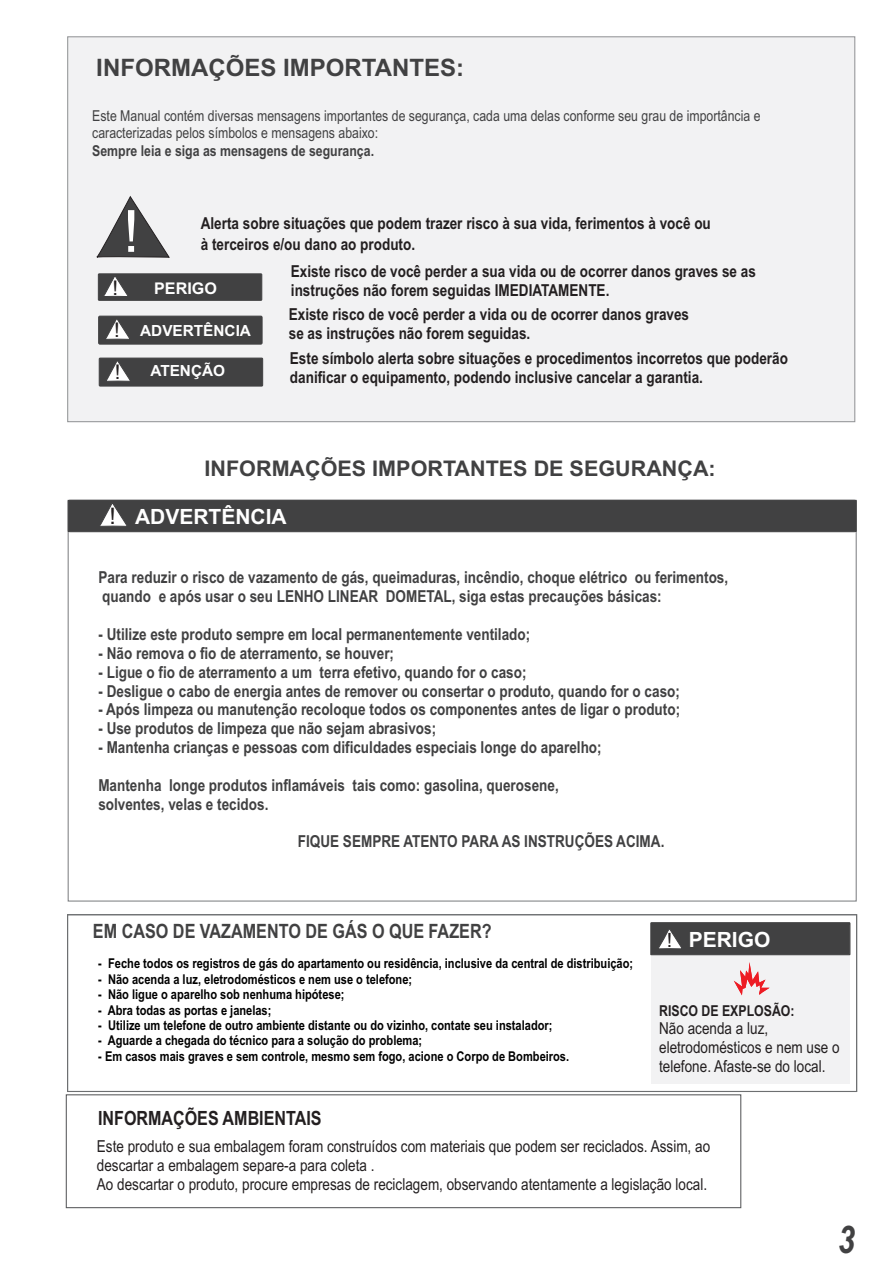
<style>
.page{position:relative;width:893px;height:1262px;background:#fff}
.page>*{position:absolute;margin:0;border:0;box-sizing:border-box;transform-origin:0 0}
.t1{font:58.2px "Arial";color:#fff}
.t2{font:italic 700 38.25px "Arial Narrow";color:#414142}
.t3{font:700 24px "Arial";color:#414142}
.t4{font:22.8px "Arial";color:#231f20}
.t5{font:700 21.6px "Arial";color:#414142}
.t6{font:700 21px "Arial";color:#fff}
.t7{font:20.25px "Arial";color:#231f20}
.t8{font:700 19.65px "Arial Narrow";color:#414142}
.t9{font:700 19.65px "Arial Narrow";color:#231f20}
.t10{font:700 16.5px/18.9px "Arial Narrow";color:#414142}
.t11{font:700 16.5px/20.7px "Arial Narrow";color:#231f20}
.t12{font:16.5px/18.8px "Arial Narrow";color:#231f20}
.t13{font:700 16.05px "Arial";color:#fff}
.t14{font:700 15.3px "Arial";color:#fff}
.t15{font:15.3px "Arial";color:#fff}
.t16{font:700 15.15px "Arial";color:#fff}
.t17{font:15px/17px "Arial Narrow";color:#414142}
.t18{font:700 15px "Arial Narrow";color:#414142}
.t19{font:700 15px "Arial Narrow";color:#231f20}
.t20{font:14.85px "Arial";color:#fff}
.t21{font:700 13.5px "Arial Narrow";color:#000}
.t22{font:700 13.5px "Arial";color:#fff}
.s1{font-size:20.25px;color:#231f20}
.s2{font-weight:400;font-size:20.25px;color:#231f20}
.s3{font-weight:400;font-size:19.65px;color:#231f20}
</style>
<div class="page">
<svg style="left:67px;top:499px;width:790px;height:403px"></svg>
<div style="left:66px;top:1094px;width:675px;height:114px;border:1px solid #58595b"></div>
<div style="left:67px;top:36px;width:788px;height:387px;background:#f2f2f3"></div>
<svg style="left:96px;top:197px;width:73px;height:61px"></svg>
<div style="left:98px;top:274px;width:164px;height:26px;background:#414142;border:1px solid #414142"></div>
<svg style="left:103px;top:275px;width:26px;height:21px"></svg>
<div style="left:98px;top:316px;width:164px;height:28px;background:#414142;border:1px solid #414142"></div>
<svg style="left:106px;top:319px;width:23px;height:21px"></svg>
<div style="left:99px;top:358px;width:164px;height:28px;background:#414142;border:1px solid #414142"></div>
<svg style="left:107px;top:361px;width:23px;height:21px"></svg>
<div style="left:67px;top:914px;width:790px;height:178px;border:1px solid #6d6f71"></div>
<div style="left:651px;top:925px;width:198px;height:158px;background:#f2f2f3"></div>
<div style="left:650px;top:922px;width:199px;height:33px;background:#414142;border:1px solid #414142"></div>
<svg style="left:659px;top:929px;width:22px;height:20px"></svg>
<div style="left:68px;top:500px;width:788px;height:32px;background:#414142"></div>
<svg style="left:734px;top:962px;width:35px;height:33px"></svg>
<h3 class="t3" style="left:93px;top:58px;width:369px">INFORMAÇÕES IMPORTANTES:</h3>
<h3 class="t3" style="left:96px;top:58px;width:369px">INFORMAÇÕES IMPORTANTES:</h3>
<p class="t17" style="left:92px;top:109px;width:669px">Este Manual contém diversas mensagens importantes de segurança, cada uma delas conforme seu grau de importância e caracterizadas pelos símbolos e mensagens abaixo:</p>
<p class="t18" style="left:92px;top:145px;width:283px">Sempre leia e siga as mensagens de segurança.</p>
<p class="t17" style="left:92px;top:109px;width:287px">caracterizadas pelos símbolos e mensagens abaixo.</p>
<p class="t18" style="left:92px;top:128px;width:283px">Sempre leia e siga a mensagens de s gurança.</p>
<h1 class="t1" style="left:123px;top:209px;width:18px">!</h1>
<p class="t11" style="left:201px;top:214px;width:511px">Alerta sobre situações que podem trazer risco à sua vida, ferimentos à você ou à terceiros e/ou dano ao produto.</p>
<p class="t15" style="left:112px;top:282px;width:135px"><span class="s1">!</span> ADVERTÊNCIA</p>
<p class="t11" style="left:201px;top:214px;width:597px">Este símbolo alerta sobre situações que podem trazer risco à sua vida, ferimentos a você ou a</p>
<p class="t13" style="left:157px;top:281px;width:64px">PERIGO</p>
<p class="t11" style="left:610px;top:305px;width:100px">e danos graves</p>
<p class="t11" style="left:291px;top:263px;width:466px;line-height:18.9px">Existe risco de você perder a sua vida ou de ocorrer danos graves se as instruções não forem seguidas IMEDIATAMENTE.</p>
<p class="t11" style="left:289px;top:305px;width:402px">Existe risco de você perder a vida ou de ocorrer danos graves</p>
<p class="t13" style="left:154px;top:282px;width:64px">PERIGO</p>
<p class="t14" style="left:114px;top:324px;width:138px"><span class="s2">!</span> ADVERTÊNCIA</p>
<p class="t11" style="left:289px;top:324px;width:243px">se as instruções não forem seguidas.</p>
<p class="t22" style="left:146px;top:325px;width:99px">ADVERTÊNCIA</p>
<p class="t14" style="left:150px;top:365px;width:76px">ATENÇÃO</p>
<p class="t11" style="left:290px;top:350px;width:499px;line-height:18.9px">Este símbolo alerta sobre situações e procedimentos incorretos que poderão danificar o equipamento, podendo inclusive cancelar a garantia.</p>
<p class="t7" style="left:115px;top:365px;width:7px">!</p>
<p class="t22" style="left:146px;top:367px;width:99px">ADVERTÊNCIA</p>
<h3 class="t4" style="left:109px;top:507px;width:8px">!</h3>
<h3 class="t5" style="left:204px;top:460px;width:512px">INFORMAÇÕES IMPORTANTES DE SEGURANÇA:</h3>
<p class="t6" style="left:135px;top:508px;width:153px">ADVERTÊNCIA</p>
<p class="t16" style="left:145px;top:510px;width:111px">ADVERTÊNCIA</p>
<p class="t10" style="left:98px;top:569px;width:631px">Para reduzir o risco de vazamento de gás, queimaduras, incêndio, choque elétrico ou ferimentos, quando e após usar o seu LENHO LINEAR DOMETAL, siga estas precauções básicas:</p>
<p class="t10" style="left:98px;top:626px;width:433px">- Utilize este produto sempre em local permanentemente ventilado;</p>
<p class="t10" style="left:98px;top:645px;width:297px">- Não remova o fio de aterramento, se houver;</p>
<p class="t10" style="left:98px;top:664px;width:429px">- Ligue o fio de aterramento a um terra efetivo, quando for o caso;</p>
<p class="t10" style="left:98px;top:683px;width:583px">- Desligue o cabo de energia antes de remover ou consertar o produto, quando for o caso;</p>
<p class="t10" style="left:98px;top:701px;width:583px">- Após limpeza ou manutenção recoloque todos os componentes antes de ligar o produto;</p>
<p class="t10" style="left:98px;top:720px;width:339px">- Use produtos de limpeza que não sejam abrasivos;</p>
<p class="t10" style="left:98px;top:739px;width:505px">- Mantenha crianças e pessoas com dificuldades especiais longe do aparelho;</p>
<p class="t10" style="left:98px;top:777px;width:462px">Mantenha longe produtos inflamáveis tais como: gasolina, querosene, solventes, velas e tecidos.</p>
<p class="t10" style="left:298px;top:833px;width:368px">FIQUE SEMPRE ATENTO PARA AS INSTRUÇÕES ACIMA.</p>
<p class="t8" style="left:93px;top:923px;width:400px">EM CASO DE VAZAMENTO DE GÁS O QUE FAZER?</p>
<p class="t21" style="left:98px;top:958px;width:536px">- Feche todos os registros de gás do apartamento ou residência, inclusive da central de distribuição;</p>
<p class="t21" style="left:98px;top:973px;width:315px">- Não acenda a luz, eletrodomésticos e nem use o telefone;</p>
<p class="t21" style="left:98px;top:989px;width:248px">- Não ligue o aparelho sob nenhuma hipótese;</p>
<p class="t21" style="left:98px;top:1004px;width:175px">- Abra todas as portas e janelas;</p>
<p class="t21" style="left:98px;top:1020px;width:455px">- Utilize um telefone de outro ambiente distante ou do vizinho, contate seu instalador;</p>
<p class="t21" style="left:98px;top:1035px;width:325px">- Aguarde a chegada do técnico para a solução do problema;</p>
<p class="t21" style="left:98px;top:1051px;width:472px">- Em casos mais graves e sem controle, mesmo sem fogo, acione o Corpo de Bombeiros.</p>
<p class="t20" style="left:692px;top:930px;width:107px">ADVERTÊNCIA</p>
<p class="t6" style="left:666px;top:931px;width:105px"><span class="s3">!</span> PERIGO</p>
<p class="t19" style="left:659px;top:1005px;width:137px">RISCO DE EXPLOSÃO:</p>
<p class="t12" style="left:659px;top:1020px;width:182px">Não acenda a luz, eletrodomésticos e nem use o telefone. Afaste-se do local.</p>
<p class="t9" style="left:98px;top:1110px;width:225px">INFORMAÇÕES AMBIENTAIS</p>
<p class="t12" style="left:97px;top:1138px;width:614px">Este produto e sua embalagem foram construídos com materiais que podem ser reciclados. Assim, ao descartar a embalagem separe-a para coleta .<br>Ao descartar o produto, procure empresas de reciclagem, observando atentamente a legislação local.</p>
<h2 class="t2" style="left:837px;top:1225px;width:18px">3</h2>
</div>
